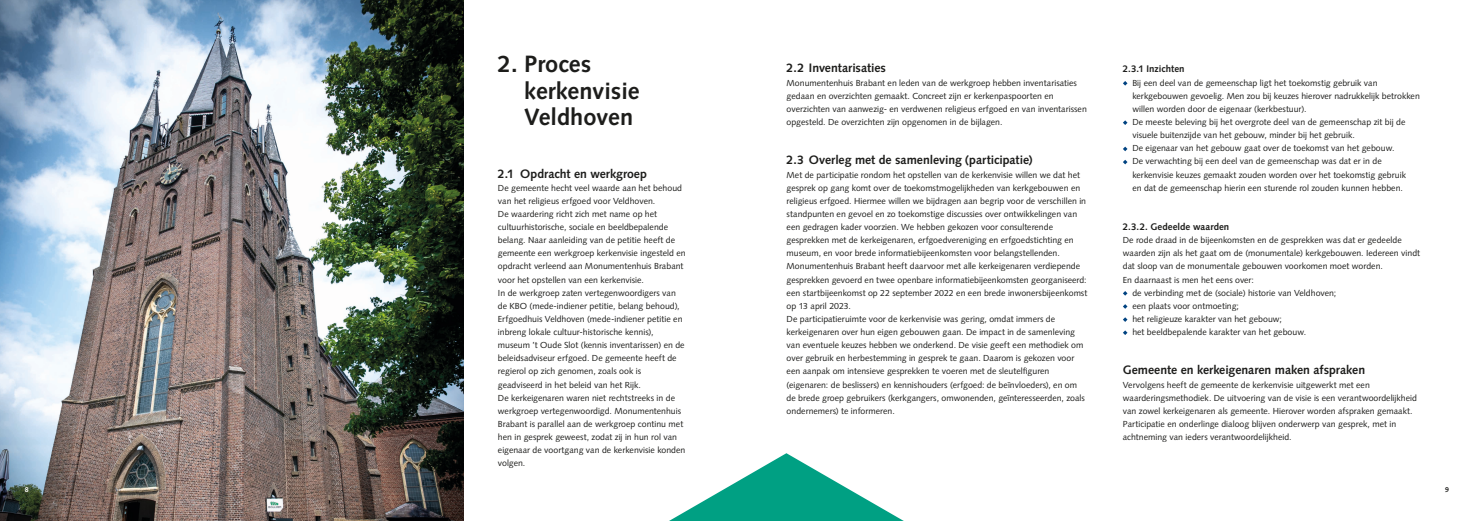
<style>
.page{position:relative;width:1474px;height:521px;background:#fff}
.page>*{position:absolute;margin:0;border:0;box-sizing:border-box;transform-origin:0 0}
.t1{font:700 23.62px/26.2px "Syntax LT Std";color:#1d1d1b}
.t2{font:700 12.25px "Syntax LT Std";color:#1d1d1b}
.t3{font:700 9.62px "Syntax LT Std";letter-spacing:.005em;color:#1d1d1b}
.t4{font:8.75px/13.1px "Syntax LT Std";color:#1d1d1b}
.t5{font:700 7px "Syntax LT Std";color:#fff}
.t6{font:700 7px "Syntax LT Std";color:#1d1d1b}
</style>
<div class="page">
<svg style="left:1123px;top:81px;width:4px;height:5px"></svg>
<svg style="left:1123px;top:120px;width:4px;height:5px"></svg>
<svg style="left:1123px;top:147px;width:4px;height:4px"></svg>
<svg style="left:1123px;top:160px;width:4px;height:4px"></svg>
<svg style="left:1123px;top:291px;width:4px;height:5px"></svg>
<svg style="left:1123px;top:304px;width:4px;height:5px"></svg>
<svg style="left:1123px;top:317px;width:4px;height:5px"></svg>
<svg style="left:1123px;top:330px;width:4px;height:5px"></svg>
<img style="left:0;top:0;width:463px;height:521px">
<svg style="left:669px;top:453px;width:234px;height:68px"></svg>
<h1 class="t1" style="left:524px;top:51px;width:117px;text-indent:-26px">2. Proces kerkenvisie<br>Veldhoven</h1>
<h2 class="t2" style="left:498px;top:166px;width:150px">2.1 Opdracht en werkgroep</h2>
<p class="t4" style="left:498px;top:181px;width:189px">De gemeente hecht veel waarde aan het behoud van het religieus erfgoed voor Veldhoven.<br>De waardering richt zich met name op het cultuurhistorische, sociale en beeldbepalende belang. Naar aanleiding van de petitie heeft de gemeente een werkgroep kerkenvisie ingesteld en opdracht verleend aan Monumentenhuis Brabant voor het opstellen van een kerkenvisie.<br>In de werkgroep zaten vertegenwoordigers van de KBO (mede-indiener petitie, belang behoud), Erfgoedhuis Veldhoven (mede-indiener petitie en inbreng lokale cultuur-historische kennis), museum ’t Oude Slot (kennis inventarissen) en de beleidsadviseur erfgoed. De gemeente heeft de regierol op zich genomen, zoals ook is geadviseerd in het beleid van het Rijk.<br>De kerkeigenaren waren niet rechtstreeks in de werkgroep vertegenwoordigd. Monumentenhuis Brabant is parallel aan de werkgroep continu met hen in gesprek geweest, zodat zij in hun rol van eigenaar de voortgang van de kerkenvisie konden volgen.</p>
<h2 class="t2" style="left:786px;top:61px;width:101px">2.2 Inventarisaties</h2>
<p class="t4" style="left:786px;top:76px;width:302px">Monumentenhuis Brabant en leden van de werkgroep hebben inventarisaties gedaan en overzichten gemaakt. Concreet zijn er kerkenpaspoorten en overzichten van aanwezig- en verdwenen religieus erfgoed en van inventarissen opgesteld. De overzichten zijn opgenomen in de bijlagen.</p>
<h2 class="t2" style="left:786px;top:153px;width:247px">2.3 Overleg met de samenleving (participatie)</h2>
<p class="t4" style="left:786px;top:168px;width:302px">Met de participatie rondom het opstellen van de kerkenvisie willen we dat het gesprek op gang komt over de toekomstmogelijkheden van kerkgebouwen en religieus erfgoed. Hiermee willen we bijdragen aan begrip voor de verschillen in standpunten en gevoel en zo toekomstige discussies over ontwikkelingen van een gedragen kader voorzien. We hebben gekozen voor consulterende gesprekken met de kerkeigenaren, erfgoedvereniging en erfgoedstichting en museum, en voor brede informatiebijeenkomsten voor belangstellenden.<br>Monumentenhuis Brabant heeft daarvoor met alle kerkeigenaren verdiepende gesprekken gevoerd en twee openbare informatiebijeenkomsten georganiseerd: een startbijeenkomst op 22 september 2022 en een brede inwonersbijeenkomst op 13 april 2023.<br>De participatieruimte voor de kerkenvisie was gering, omdat immers de kerkeigenaren over hun eigen gebouwen gaan. De impact in de samenleving van eventuele keuzes hebben we onderkend. De visie geeft een methodiek om over gebruik en herbestemming in gesprek te gaan. Daarom is gekozen voor een aanpak om intensieve gesprekken te voeren met de sleutelfiguren (eigenaren: de beslissers) en kennishouders (erfgoed: de beïnvloeders), en om de brede groep gebruikers (kerkgangers, omwonenden, geïnteresseerden, zoals ondernemers) te informeren.</p>
<p class="t3" style="left:1122px;top:64px;width:63px">2.3.1 Inzichten</p>
<p class="t4" style="left:1132px;top:76px;width:289px">Bij een deel van de gemeenschap ligt het toekomstig gebruik van kerkgebouwen gevoelig. Men zou bij keuzes hierover nadrukkelijk betrokken willen worden door de eigenaar (kerkbestuur).<br>De meeste beleving bij het overgrote deel van de gemeenschap zit bij de visuele buitenzijde van het gebouw, minder bij het gebruik.<br>De eigenaar van het gebouw gaat over de toekomst van het gebouw.<br>De verwachting bij een deel van de gemeenschap was dat er in de kerkenvisie keuzes gemaakt zouden worden over het toekomstig gebruik<br>en dat de gemeenschap hierin een sturende rol zouden kunnen hebben.</p>
<p class="t3" style="left:1122px;top:221px;width:108px">2.3.2. Gedeelde waarden</p>
<p class="t4" style="left:1122px;top:234px;width:280px">De rode draad in de bijeenkomsten en de gesprekken was dat er gedeelde</p>
<p class="t4" style="left:1122px;top:247px;width:299px">waarden zijn als het gaat om de (monumentale) kerkgebouwen. Iedereen vindt</p>
<p class="t4" style="left:1122px;top:260px;width:261px">dat sloop van de monumentale gebouwen voorkomen moet worden.</p>
<p class="t4" style="left:1122px;top:273px;width:133px">En daarnaast is men het eens over:</p>
<p class="t4" style="left:1132px;top:286px;width:205px">de verbinding met de (sociale) historie van Veldhoven;</p>
<p class="t4" style="left:1132px;top:299px;width:108px">een plaats voor ontmoeting;</p>
<p class="t4" style="left:1132px;top:312px;width:151px">het religieuze karakter van het gebouw;</p>
<p class="t4" style="left:1132px;top:325px;width:175px">het beeldbepalende karakter van het gebouw.</p>
<h2 class="t2" style="left:1122px;top:363px;width:244px">Gemeente en kerkeigenaren maken afspraken</h2>
<p class="t4" style="left:1122px;top:378px;width:296px">Vervolgens heeft de gemeente de kerkenvisie uitgewerkt met een waarderingsmethodiek. De uitvoering van de visie is een verantwoordelijkheid van zowel kerkeigenaren als gemeente. Hierover worden afspraken gemaakt.<br>Participatie en onderlinge dialoog blijven onderwerp van gesprek, met in achtneming van ieders verantwoordelijkheid.</p>
<p class="t5" style="left:25px;top:486px;width:5px">8</p>
<p class="t6" style="left:1445px;top:486px;width:5px">9</p>
</div>
